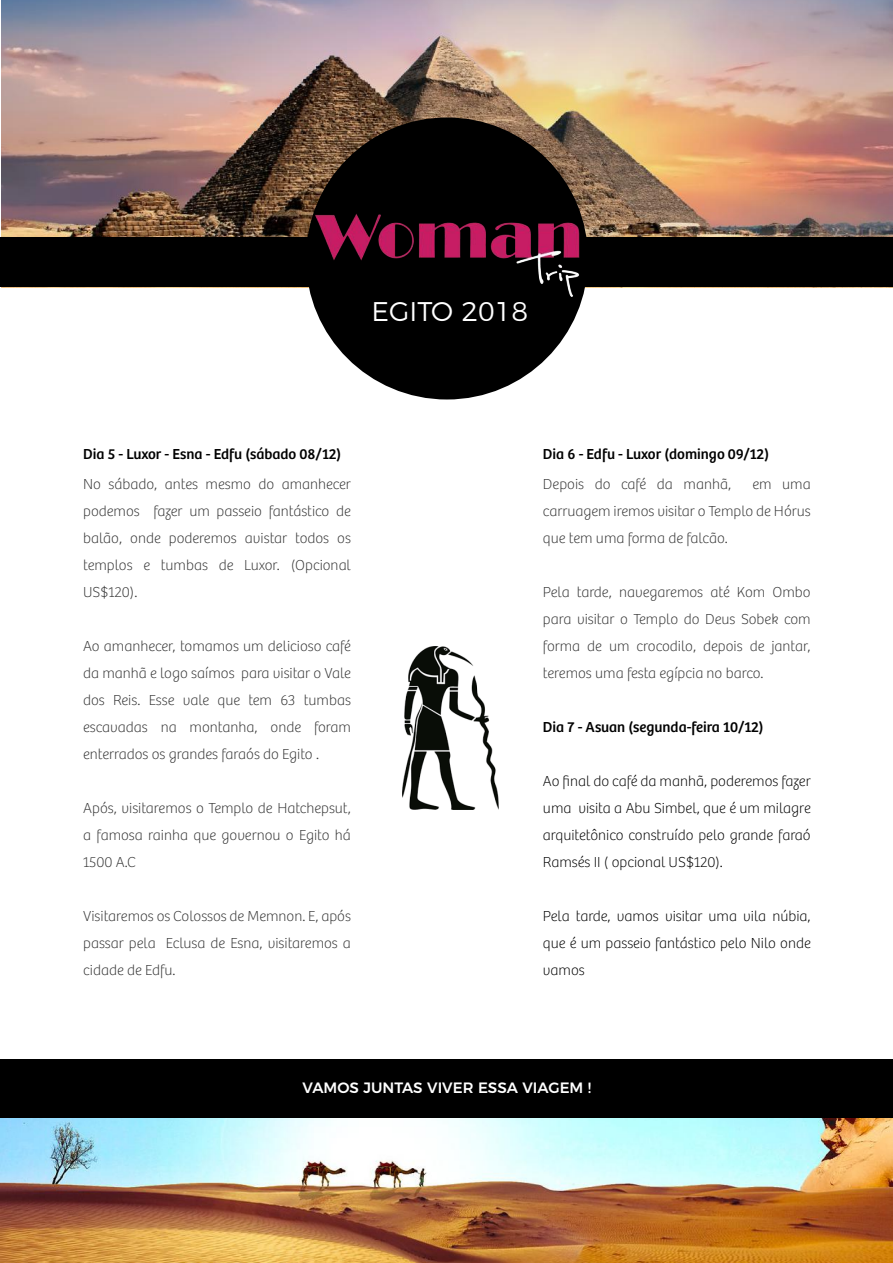
<style>
.page{position:relative;width:893px;height:1263px;background:#fff}
.page>*{position:absolute;margin:0;border:0;box-sizing:border-box;transform-origin:0 0}
.t1{font:300 27px "Montserrat";color:#fff}
.t2{font:100 15px/27px "Bree";color:#333;text-align:justify}
.t3{font:100 15px/27px "Bree";color:#000;text-align:justify}
.t4{font:15px "Bree";color:#000}
.t5{font:500 15px "Montserrat";color:#fff}
</style>
<div class="page">
<img style="left:1px;top:0;width:892px;height:237px">
<div style="left:0;top:237px;width:893px;height:50px;background:#000"></div>
<div style="left:306px;top:117px;width:282px;height:282px;background:#000;border-radius:50%"></div>
<img style="left:309px;top:210px;width:276px;height:91px">
<img style="left:1px;top:1118px;width:892px;height:145px">
<div style="left:0;top:1059px;width:893px;height:59px;background:#000"></div>
<img style="left:402px;top:646px;width:96px;height:163px">
<h1 class="t1" style="left:372px;top:291px;width:158px">EGITO 2018</h1>
<p class="t4" style="left:83px;top:445px;width:260px">Dia 5 - Luxor - Esna - Edfu (sábado 08/12)</p>
<p class="t2" style="left:83px;top:471px;width:269px">No sábado, antes mesmo do amanhecer podemos fazer um passeio fantástico de balão, onde poderemos avistar todos os templos e tumbas de Luxor. (Opcional US$120).</p>
<p class="t2" style="left:83px;top:633px;width:269px">Ao amanhecer, tomamos um delicioso café da manhã e logo saímos para visitar o Vale dos Reis. Esse vale que tem 63 tumbas escavadas na montanha, onde foram enterrados os grandes faraós do Egito .</p>
<p class="t2" style="left:83px;top:795px;width:269px">Após, visitaremos o Templo de Hatchepsut, a famosa rainha que governou o Egito há 1500 A.C</p>
<p class="t2" style="left:83px;top:903px;width:269px">Visitaremos os Colossos de Memnon. E, após passar pela Eclusa de Esna, visitaremos a cidade de Edfu.</p>
<p class="t4" style="left:543px;top:445px;width:228px">Dia 6 - Edfu - Luxor (domingo 09/12)</p>
<p class="t2" style="left:543px;top:471px;width:190px">Depois do café da manhã,</p>
<p class="t2" style="left:543px;top:471px;width:269px;text-indent:209px">em uma carruagem iremos visitar o Templo de Hórus que tem uma forma de falcão.</p>
<p class="t2" style="left:543px;top:579px;width:269px">Pela tarde, navegaremos até Kom Ombo para visitar o Templo do Deus Sobek com forma de um crocodilo, depois de jantar, teremos uma festa egípcia no barco.</p>
<p class="t4" style="left:543px;top:718px;width:222px">Dia 7 - Asuan (segunda-feira 10/12)</p>
<p class="t3" style="left:543px;top:768px;width:269px">Ao final do café da manhã, poderemos fazer uma visita a Abu Simbel, que é um milagre arquitetônico construído pelo grande faraó Ramsés II ( opcional US$120).</p>
<p class="t3" style="left:543px;top:903px;width:269px">Pela tarde, vamos visitar uma vila núbia, que é um passeio fantástico pelo Nilo onde vamos</p>
<p class="t5" style="left:303px;top:1076px;width:290px">VAMOS JUNTAS VIVER ESSA VIAGEM !</p>
</div>
